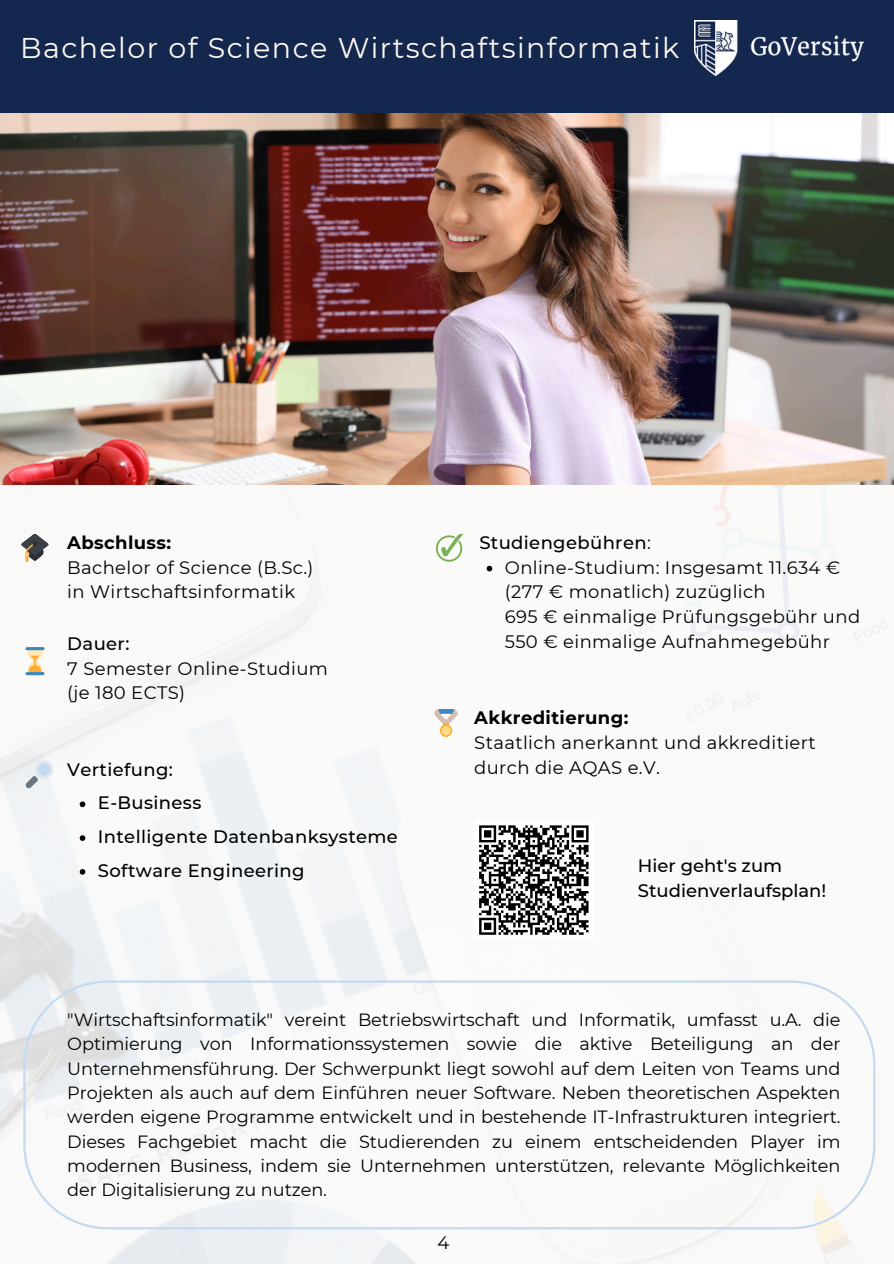
<style>
.page{position:relative;width:894px;height:1264px;background:#fff}
.page>*{position:absolute;margin:0;border:0;box-sizing:border-box;transform-origin:0 0}
.t1{font:28.5px "Montserrat";letter-spacing:.05em;color:#fdf8f1}
.t2{font:18px/24.8px "Montserrat";letter-spacing:.02em;color:#000}
.t3{font:500 18px "Montserrat";letter-spacing:.02em;color:#000}
.t4{font:500 18px/24.8px "Montserrat";color:#000}
.t5{font:700 18px "Montserrat";letter-spacing:.02em;color:#000}
.t6{font:17.7px/24.3px "Montserrat";letter-spacing:-.005em;color:#000;text-align:justify}
.s1{font-weight:400}
</style>
<div class="page">
<img style="left:0;top:484px;width:893px;height:779px">
<img style="left:0;top:112px;width:893px;height:372px">
<div style="left:0;top:0;width:893px;height:112px;background:#14274f"></div>
<img style="left:694px;top:21px;width:169px;height:54px">
<svg style="left:25px;top:760px;width:28px;height:28px"></svg>
<svg style="left:21px;top:534px;width:28px;height:28px"></svg>
<svg style="left:27px;top:650px;width:16px;height:22px"></svg>
<hr style="left:25px;top:672px;width:20px;height:3px;background:#3b88c3;border-radius:2px">
<hr style="left:25px;top:647px;width:20px;height:3px;background:#3b88c3;border-radius:2px">
<svg style="left:436px;top:534px;width:27px;height:27px"></svg>
<svg style="left:23px;top:980px;width:852px;height:249px"></svg>
<svg style="left:80px;top:801px;width:5px;height:6px"></svg>
<svg style="left:80px;top:835px;width:5px;height:5px"></svg>
<svg style="left:80px;top:869px;width:5px;height:5px"></svg>
<svg style="left:486px;top:566px;width:6px;height:5px"></svg>
<svg style="left:433px;top:709px;width:25px;height:28px"></svg>
<div style="left:474px;top:820px;width:119px;height:119px;background:#fff"></div>
<svg style="left:479px;top:825px;width:110px;height:110px"></svg>
<p class="t1" style="left:20px;top:30px;width:660px">Bachelor of Science Wirtschaftsinformatik</p>
<p class="t5" style="left:67px;top:531px;width:105px">Abschluss:</p>
<p class="t2" style="left:67px;top:555px;width:247px">Bachelor of Science (B.Sc.)</p>
<h2 class="t2" style="left:67px;top:579px;width:229px">in Wirtschaftsinformatik</h2>
<p class="t3" style="left:67px;top:632px;width:64px">Dauer:</p>
<p class="t2" style="left:67px;top:655px;width:262px">7 Semester Online-Studium (je 180 ECTS)</p>
<h1 class="t3" style="left:67px;top:758px;width:107px">Vertiefung:</h1>
<p class="t3" style="left:98px;top:792px;width:105px">E-Business</p>
<p class="t3" style="left:98px;top:825px;width:301px">Intelligente Datenbanksysteme</p>
<p class="t3" style="left:98px;top:859px;width:208px">Software Engineering</p>
<p class="t3" style="left:479px;top:531px;width:173px">Studiengebühren<span class="s1">:</span></p>
<p class="t2" style="left:504px;top:555px;width:357px">Online-Studium: Insgesamt 11.634 € (277 € monatlich) zuzüglich<br>695 € einmalige Prüfungsgebühr und 550 € einmalige Aufnahmegebühr</p>
<p class="t5" style="left:474px;top:706px;width:156px">Akkreditierung:</p>
<p class="t2" style="left:474px;top:730px;width:343px">Staatlich anerkannt und akkreditiert durch die AQAS e.V.</p>
<p class="t4" style="left:637px;top:853px;width:190px">Hier geht's zum<br>Studienverlaufsplan!</p>
<p class="t6" style="left:67px;top:1007px;width:774px">"Wirtschaftsinformatik" vereint Betriebswirtschaft und Informatik, umfasst u.A. die Optimierung von Informationssystemen sowie die aktive Beteiligung an der Unternehmensführung. Der Schwerpunkt liegt sowohl auf dem Leiten von Teams und Projekten als auch auf dem Einführen neuer Software. Neben theoretischen Aspekten werden eigene Programme entwickelt und in bestehende IT-Infrastrukturen integriert.<br>Dieses Fachgebiet macht die Studierenden zu einem entscheidenden Player im modernen Business, indem sie Unternehmen unterstützen, relevante Möglichkeiten der Digitalisierung zu nutzen.</p>
<p class="t2" style="left:437px;top:1229px;width:13px">4</p>
</div>
